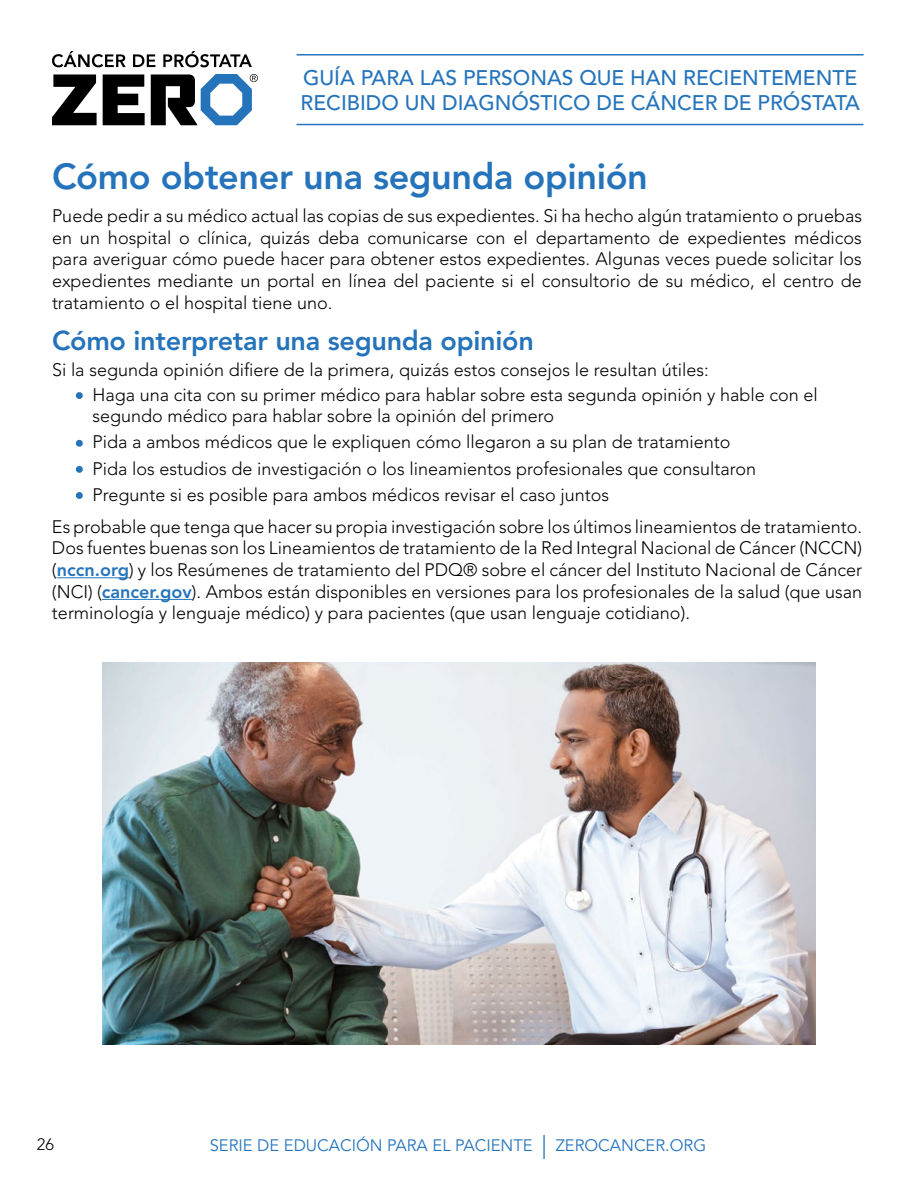
<style>
.page{position:relative;width:918px;height:1188px;background:#fff}
.page>*{position:absolute;margin:0;border:0;box-sizing:border-box;transform-origin:0 0}
.t1{font:800 36px "Avenir LT Pro";letter-spacing:-.01em;color:#2574bb}
.t2{font:800 27px "Avenir LT Pro";letter-spacing:-.01em;color:#2574bb}
.t3{font:500 21px/25.5px "Avenir LT Pro";color:#2574bb}
.t4{font:300 18px/21.6px "Avenir LT Pro";color:#000;text-align:justify}
.t5{font:16.5px "Avenir LT Pro";color:#2574bb}
.t6{font:300 16.5px "Avenir LT Pro";color:#000}
.s1{font-weight:800;color:#2574bb}
.s2{font-size:23.85px}
</style>
<div class="page">
<hr style="left:297px;top:54px;width:567px;height:2px;background:#2574bb">
<hr style="left:297px;top:124px;width:567px;height:1px;background:#2574bb">
<svg style="left:52px;top:75px;width:45px;height:50px"></svg>
<svg style="left:103px;top:75px;width:42px;height:50px"></svg>
<svg style="left:151px;top:74px;width:107px;height:51px"></svg>
<svg style="left:52px;top:51px;width:200px;height:16px"></svg>
<hr style="left:57px;top:577px;width:72px;height:1px;background:#2574bb">
<hr style="left:102px;top:599px;width:90px;height:1px;background:#2574bb">
<svg style="left:76px;top:392px;width:7px;height:7px"></svg>
<svg style="left:76px;top:440px;width:7px;height:7px"></svg>
<svg style="left:76px;top:466px;width:7px;height:7px"></svg>
<svg style="left:76px;top:492px;width:7px;height:7px"></svg>
<img style="left:103px;top:663px;width:712px;height:382px">
<p class="t3" style="left:301px;top:65px;width:561px">GUÍA PARA LAS PERSONAS QUE HAN RECIENTEMENTE<br>RECIBIDO UN DIAGNÓSTICO DE CÁNCER DE PRÓSTATA</p>
<h1 class="t1" style="left:52px;top:155px;width:597px">Cómo obtener una segunda opinión</h1>
<p class="t4" style="left:52px;top:205px;width:812px">Puede pedir a su médico actual las copias de sus expedientes. Si ha hecho algún tratamiento o pruebas en un hospital o clínica, quizás deba comunicarse con el departamento de expedientes médicos para averiguar cómo puede hacer para obtener estos expedientes. Algunas veces puede solicitar los expedientes mediante un portal en línea del paciente si el consultorio de su médico, el centro de tratamiento o el hospital tiene uno.</p>
<h2 class="t2" style="left:52px;top:325px;width:483px">Cómo interpretar una segunda opinión</h2>
<p class="t4" style="left:92px;top:358px;width:727px;line-height:24.6px;text-indent:-40px">Si la segunda opinión difiere de la primera, quizás estos consejos le resultan útiles:<br>Haga una cita con su primer médico para hablar sobre esta segunda opinión y hable con el</p>
<p class="t4" style="left:92px;top:403px;width:665px;line-height:26.1px;text-align:left">segundo médico para hablar sobre la opinión del primero<br>Pida a ambos médicos que le expliquen cómo llegaron a su plan de tratamiento Pida los estudios de investigación o los lineamientos profesionales que consultaron Pregunte si es posible para ambos médicos revisar el caso juntos</p>
<p class="t4" style="left:52px;top:516px;width:812px">Es probable que tenga que hacer su propia investigación sobre los últimos lineamientos de tratamiento.<br>Dos fuentes buenas son los Lineamientos de tratamiento de la Red Integral Nacional de Cáncer (NCCN) (<span class="s1">nccn.org</span>) y los Resúmenes de tratamiento del PDQ® sobre el cáncer del Instituto Nacional de Cáncer (NCI) (<span class="s1">cancer.gov</span>). Ambos están disponibles en versiones para los profesionales de la salud (que usan terminología y lenguaje médico) y para pacientes (que usan lenguaje cotidiano).</p>
<p class="t6" style="left:37px;top:1135px;width:19px">26</p>
<p class="t5" style="left:210px;top:1135px;width:498px">SERIE DE EDUCACIÓN PARA EL PACIENTE <span class="s2">|</span> ZEROCANCER.ORG</p>
</div>
